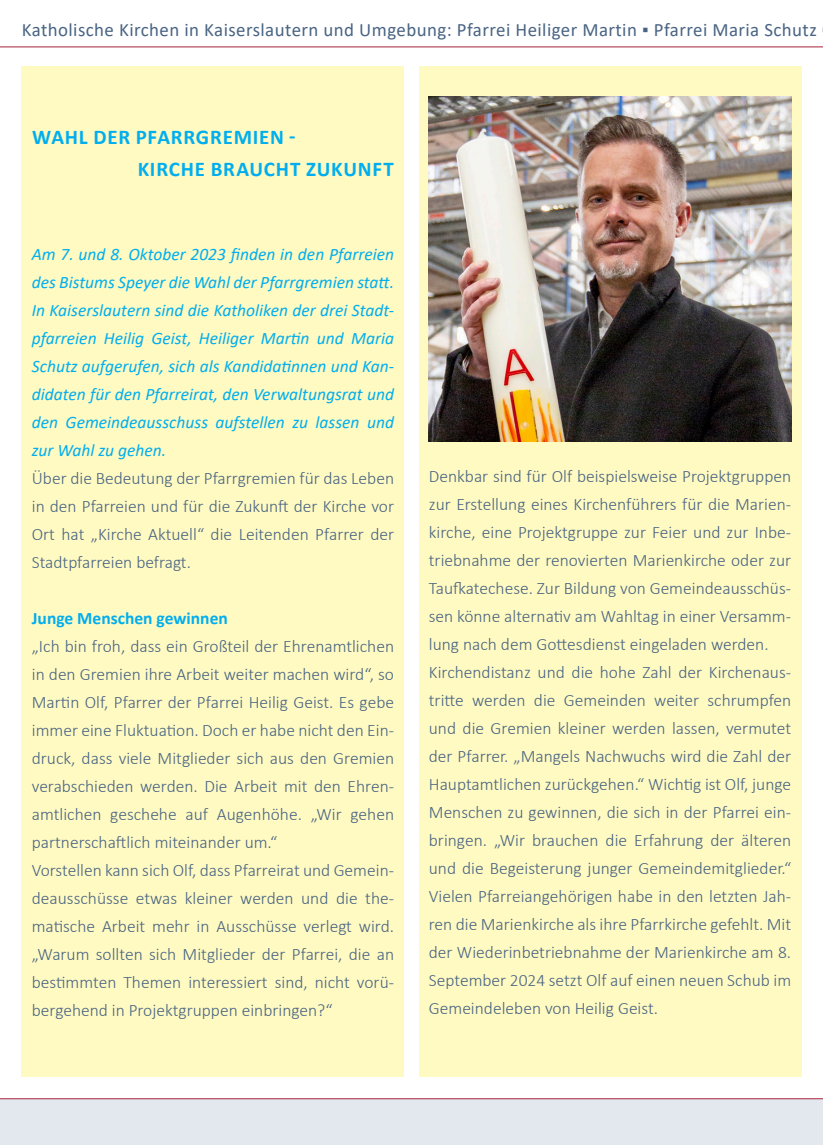
<style>
.page{position:relative;width:823px;height:1145px;background:#fff}
.page>*{position:absolute;margin:0;border:0;box-sizing:border-box;transform-origin:0 0}
.Titel{font:700 21px "Calibri";letter-spacing:.035em;color:#00aeef}
.t1{font:18.9px "Calibri";letter-spacing:.02em;color:#496483}
.Messe{font:300 17.5px/28px "Calibri";color:#496483;text-align:justify}
.Messe-2{font:italic 17.5px/28px "Calibri";color:#00aeef;text-align:justify}
.Messe-3{font:700 17.5px "Calibri";color:#00aeef}
</style>
<div class="page">
<div style="left:22px;top:67px;width:382px;height:1010px;background:#fffac1"></div>
<div style="left:419px;top:67px;width:382px;height:1010px;background:#fffac1"></div>
<div style="left:0;top:1099px;width:823px;height:46px;background:#e3e8ef"></div>
<hr style="left:0;top:1098px;width:823px;height:1px;background:#a72239">
<hr style="left:0;top:47px;width:823px;height:1px;background:#a72239">
<img style="left:429px;top:96px;width:362px;height:345px">
<p class="t1" style="left:22px;top:17px;width:796px">Katholische Kirchen in Kaiserslautern und Umgebung: Pfarrei Heiliger Martin ▪ Pfarrei Maria Schutz</p>
<p class="Titel" style="left:32px;top:122px;width:265px">WAHL DER PFARRGREMIEN -</p>
<p class="Titel" style="left:138px;top:154px;width:257px">KIRCHE BRAUCHT ZUKUNFT</p>
<p class="Messe-2" style="left:32px;top:239px;width:364px">Am 7. und 8. Oktober 2023 finden in den Pfarreien des Bistums Speyer die Wahl der Pfarrgremien statt.<br>In Kaiserslautern sind die Katholiken der drei Stadt&shy;pfarreien Heilig Geist, Heiliger Martin und Maria Schutz aufgerufen, sich als Kandidatinnen und Kan&shy;didaten für den Pfarreirat, den Verwaltungsrat und den Gemeindeausschuss aufstellen zu lassen und zur Wahl zu gehen.</p>
<p class="Messe" style="left:32px;top:464px;width:364px">Über die Bedeutung der Pfarrgremien für das Leben in den Pfarreien und für die Zukunft der Kirche vor Ort hat „Kirche Aktuell“ die Leitenden Pfarrer der Stadtpfarreien befragt.</p>
<p class="Messe-3" style="left:32px;top:606px;width:197px">Junge Menschen gewinnen</p>
<p class="Messe" style="left:32px;top:632px;width:364px">„Ich bin froh, dass ein Großteil der Ehrenamtlichen in den Gremien ihre Arbeit weiter machen wird“, so Martin Olf, Pfarrer der Pfarrei Heilig Geist. Es gebe immer eine Fluktuation. Doch er habe nicht den Ein&shy;druck, dass viele Mitglieder sich aus den Gremien verabschieden werden. Die Arbeit mit den Ehren&shy;amtlichen geschehe auf Augenhöhe. „Wir gehen partnerschaftlich miteinander um.“</p>
<p class="Messe" style="left:32px;top:856px;width:364px">Vorstellen kann sich Olf, dass Pfarreirat und Gemein&shy;deausschüsse etwas kleiner werden und die the&shy;matische Arbeit mehr in Ausschüsse verlegt wird. „Warum sollten sich Mitglieder der Pfarrei, die an bestimmten Themen interessiert sind, nicht vorü&shy;bergehend in Projektgruppen einbringen?“</p>
<p class="Messe" style="left:429px;top:462px;width:364px">Denkbar sind für Olf beispielsweise Projektgruppen zur Erstellung eines Kirchenführers für die Marien&shy;kirche, eine Projektgruppe zur Feier und zur Inbe&shy;triebnahme der renovierten Marienkirche oder zur Taufkatechese. Zur Bildung von Gemeindeausschüs&shy;sen könne alternativ am Wahltag in einer Versamm&shy;lung nach dem Gottesdienst eingeladen werden.</p>
<p class="Messe" style="left:429px;top:658px;width:364px">Kirchendistanz und die hohe Zahl der Kirchenaus&shy;tritte werden die Gemeinden weiter schrumpfen und die Gremien kleiner werden lassen, vermutet der Pfarrer. „Mangels Nachwuchs wird die Zahl der Hauptamtlichen zurückgehen.“ Wichtig ist Olf, junge Menschen zu gewinnen, die sich in der Pfarrei ein&shy;bringen. „Wir brauchen die Erfahrung der älteren und die Begeisterung junger Gemeindemitglieder.“ Vielen Pfarreiangehörigen habe in den letzten Jah&shy;ren die Marienkirche als ihre Pfarrkirche gefehlt. Mit der Wiederinbetriebnahme der Marienkirche am 8.<br>September 2024 setzt Olf auf einen neuen Schub im Gemeindeleben von Heilig Geist.</p>
</div>
